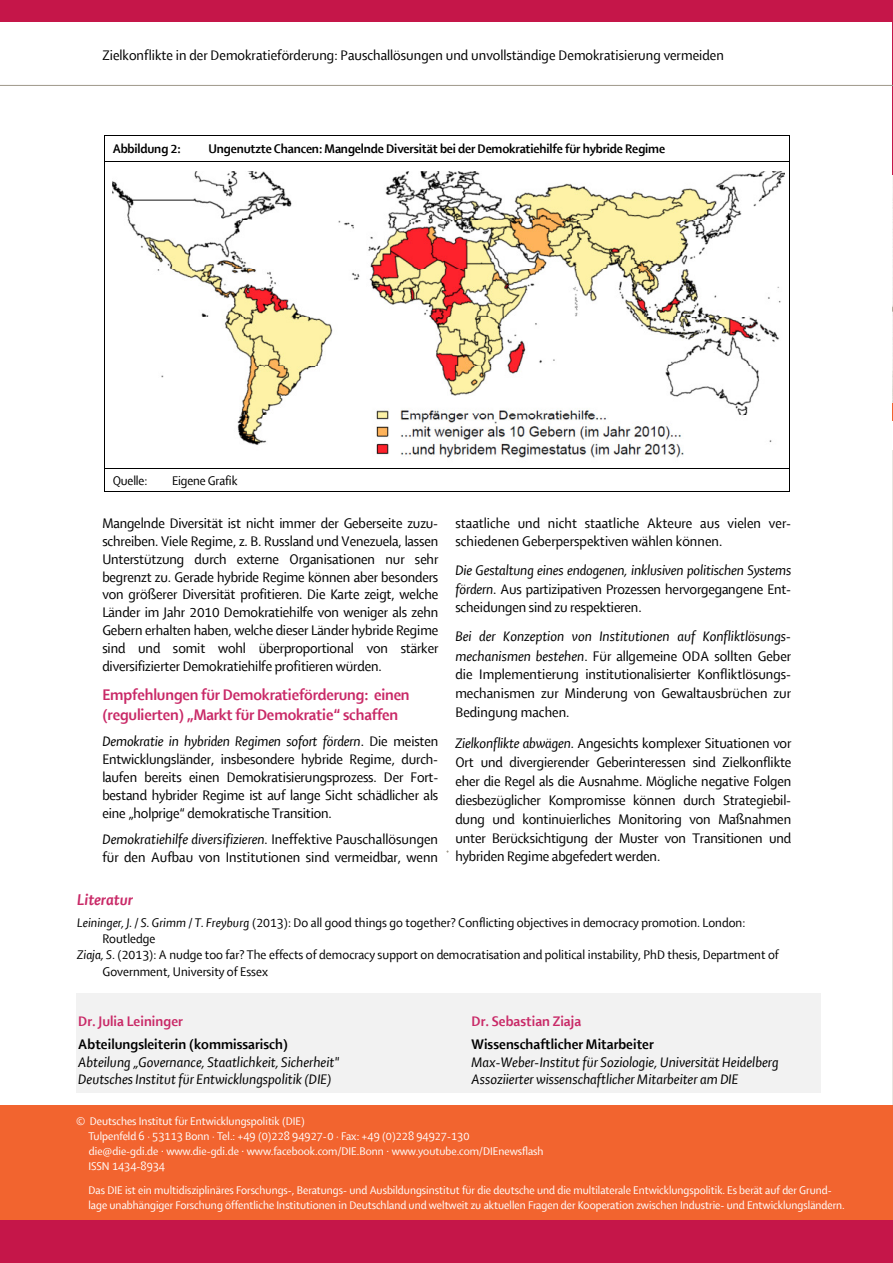
<style>
.page{position:relative;width:893px;height:1263px;background:#fff}
.page>*{position:absolute;margin:0;border:0;box-sizing:border-box;transform-origin:0 0}
.t1{font:700 16.5px/19.5px "Shaker R";letter-spacing:-.01em;color:#c92967}
.t2{font:italic 700 16.5px "Shaker R";color:#c92967}
.t3{font:15px/18.9px "Shaker R";color:#000;text-align:justify}
.t4{font:italic 15px/17.9px "Shaker R";color:#000}
.t5{font:700 15px "Shaker R";color:#000}
.t6{font:700 15px "Shaker R";letter-spacing:.005em;color:#c92967}
.t7{font:13.5px "Shaker R";color:#000}
.t8{font:700 13.5px "Shaker R";letter-spacing:-.01em;color:#000}
.t9{font:12px/15px "Shaker R";color:#fff}
.s1{font-style:italic}
.s2{font-family:"Bookman Old Style";font-size:10.5px}
</style>
<div class="page">
<img style="left:892px;top:174px;width:1px;height:230px">
<hr style="left:0;top:85px;width:893px;height:1px;background:#9f988a">
<div style="left:0;top:1106px;width:893px;height:115px;background:#f2642f"></div>
<div style="left:0;top:1220px;width:893px;height:43px;background:#c51649"></div>
<div style="left:0;top:0;width:893px;height:21px;background:#c51649"></div>
<hr style="left:105px;top:135px;width:684px;height:1px;background:#000">
<svg style="left:104px;top:135px;width:1px;height:27px"></svg>
<hr style="left:105px;top:161px;width:684px;height:1px;background:#000">
<svg style="left:789px;top:135px;width:1px;height:27px"></svg>
<hr style="left:104px;top:162px;width:1px;height:306px;background:#000">
<hr style="left:789px;top:162px;width:1px;height:306px;background:#000">
<hr style="left:105px;top:468px;width:684px;height:1px;background:#000">
<svg style="left:104px;top:468px;width:1px;height:24px"></svg>
<hr style="left:105px;top:491px;width:684px;height:1px;background:#000">
<svg style="left:789px;top:468px;width:1px;height:24px"></svg>
<div style="left:76px;top:994px;width:745px;height:18px;background:#f2f2f2"></div>
<div style="left:76px;top:1012px;width:745px;height:18px;background:#f2f2f2"></div>
<div style="left:76px;top:1030px;width:745px;height:22px;background:#f2f2f2"></div>
<div style="left:76px;top:1052px;width:745px;height:18px;background:#f2f2f2"></div>
<div style="left:76px;top:1070px;width:745px;height:23px;background:#f2f2f2"></div>
<img style="left:113px;top:171px;width:671px;height:287px">
<p class="t3" style="left:102px;top:47px;width:623px">Zielkonflikte in der Demokratieförderung: Pauschallösungen und unvollständige Demokratisierung vermeiden</p>
<p class="t8" style="left:113px;top:143px;width:70px">Abbildung 2:</p>
<p class="t8" style="left:208px;top:143px;width:458px">Ungenutzte Chancen: Mangelnde Diversität bei der Demokratiehilfe für hybride Regime</p>
<p class="t7" style="left:113px;top:476px;width:36px">Quelle:</p>
<p class="t7" style="left:172px;top:476px;width:67px">Eigene Grafik</p>
<p class="t3" style="left:102px;top:515px;width:337px;line-height:17.9px">Mangelnde Diversität ist nicht immer der Geberseite zuzu&shy;schreiben. Viele Regime, z. B. Russland und Venezuela, lassen Unterstützung durch externe Organisationen nur sehr begrenzt zu. Gerade hybride Regime können aber besonders von größerer Diversität profitieren. Die Karte zeigt, welche Länder im Jahr 2010 Demokratiehilfe von weniger als zehn Gebern erhalten haben, welche dieser Länder hybride Regime sind und somit wohl überproportional von stärker diversifizierter Demokratiehilfe profitieren würden.</p>
<p class="t1" style="left:102px;top:687px;width:309px">Empfehlungen für Demokratieförderung: einen (regulierten) „Markt für Demokratie“ schaffen</p>
<p class="t3" style="left:102px;top:733px;width:338px;line-height:18px"><span class="s1">Demokratie in hybriden Regimen sofort fördern</span>. Die meisten Entwicklungsländer, insbesondere hybride Regime, durch&shy;laufen bereits einen Demokratisierungsprozess. Der Fort&shy;bestand hybrider Regime ist auf lange Sicht schädlicher als eine „holprige“ demokratische Transition.</p>
<p class="t3" style="left:102px;top:831px;width:337px;line-height:18px"><span class="s1">Demokratiehilfe diversifizieren.</span> Ineffektive Pauschallösungen für den Aufbau von Institutionen sind vermeidbar, wenn</p>
<p class="t3" style="left:455px;top:515px;width:337px;line-height:17.9px">staatliche und nicht staatliche Akteure aus vielen ver&shy;schiedenen Geberperspektiven wählen können.</p>
<p class="t3" style="left:455px;top:562px;width:337px"><span class="s1">Die Gestaltung eines endogenen, inklusiven politischen Systems fördern</span>. Aus partizipativen Prozessen hervorgegangene Ent&shy;scheidungen sind zu respektieren.</p>
<p class="t3" style="left:455px;top:628px;width:337px"><span class="s1">Bei der Konzeption von Institutionen auf Konfliktlösungs&shy;mechanismen bestehen</span>. Für allgemeine ODA sollten Geber die Implementierung institutionalisierter Konfliktlösungs&shy;mechanismen zur Minderung von Gewaltausbrüchen zur Bedingung machen.</p>
<p class="t3" style="left:455px;top:735px;width:337px"><span class="s1">Zielkonflikte abwägen.</span> Angesichts komplexer Situationen vor Ort und divergierender Geberinteressen sind Zielkonflikte eher die Regel als die Ausnahme. Mögliche negative Folgen diesbezüglicher Kompromisse können durch Strategiebil&shy;dung und kontinuierliches Monitoring von Maßnahmen unter Berücksichtigung der Muster von Transitionen und hybriden Regime abgefedert werden.</p>
<p class="t2" style="left:77px;top:893px;width:57px">Literatur</p>
<p class="t7" style="left:77px;top:917px;width:670px"><span class="s1">Leininger, J. / S. Grimm / T. Freyburg</span> (2013): Do all good things go together? Conflicting objectives in democracy promotion. London:</p>
<p class="t7" style="left:102px;top:933px;width:54px">Routledge</p>
<p class="t7" style="left:77px;top:950px;width:703px"><span class="s1">Ziaja, S</span>. (2013): A nudge too far? The effects of democracy support on democratisation and political instability, PhD thesis, Department of</p>
<p class="t7" style="left:102px;top:966px;width:167px">Government, University of Essex</p>
<p class="t6" style="left:78px;top:1015px;width:106px">Dr. Julia Leininger</p>
<p class="t6" style="left:472px;top:1015px;width:111px">Dr. Sebastian Ziaja</p>
<p class="t5" style="left:78px;top:1038px;width:211px">Abteilungsleiterin (kommissarisch)</p>
<p class="t4" style="left:78px;top:1054px;width:263px">Abteilung „Governance, Staatlichkeit, Sicherheit"<br>Deutsches Institut für Entwicklungspolitik (DIE)</p>
<p class="t5" style="left:472px;top:1038px;width:184px">Wissenschaftlicher Mitarbeiter</p>
<p class="t4" style="left:472px;top:1054px;width:309px">Max-Weber-Institut für Soziologie, Universität Heidelberg<br>Assoziierter wissenschaftlicher Mitarbeiter am DIE</p>
<p class="t9" style="left:88px;top:1113px;width:382px;text-indent:-12px">© Deutsches Institut für Entwicklungspolitik (DIE)<br>Tulpenfeld 6 · 53113 Bonn · Tel.: +49 (0)228 94927-0 · Fax: +49 (0)228 94927-130</p>
<p class="t9" style="left:88px;top:1154px;width:745px;line-height:24px">ISSN 1434-8934<br>Das DIE ist ein multidisziplinäres Forschungs-, Beratungs- und Ausbildungsinstitut für die deutsche und die multilaterale Entwicklungspolitik. Es berät auf der Grund-</p>
<p class="t9" style="left:88px;top:1197px;width:758px">lage unabhängiger Forschung öffentliche Institutionen in Deutschland und weltweit zu aktuellen Fragen der Kooperation zwischen Industrie- und Entwicklungsländern.</p>
<p class="t9" style="left:89px;top:1144px;width:456px">die@die-gdi.de <span class="s2">∙</span> www.die-gdi.de <span class="s2">∙</span> www.facebook.com/DIE.Bonn <span class="s2">∙</span> www.youtube.com/DIEnewsflash</p>
</div>
